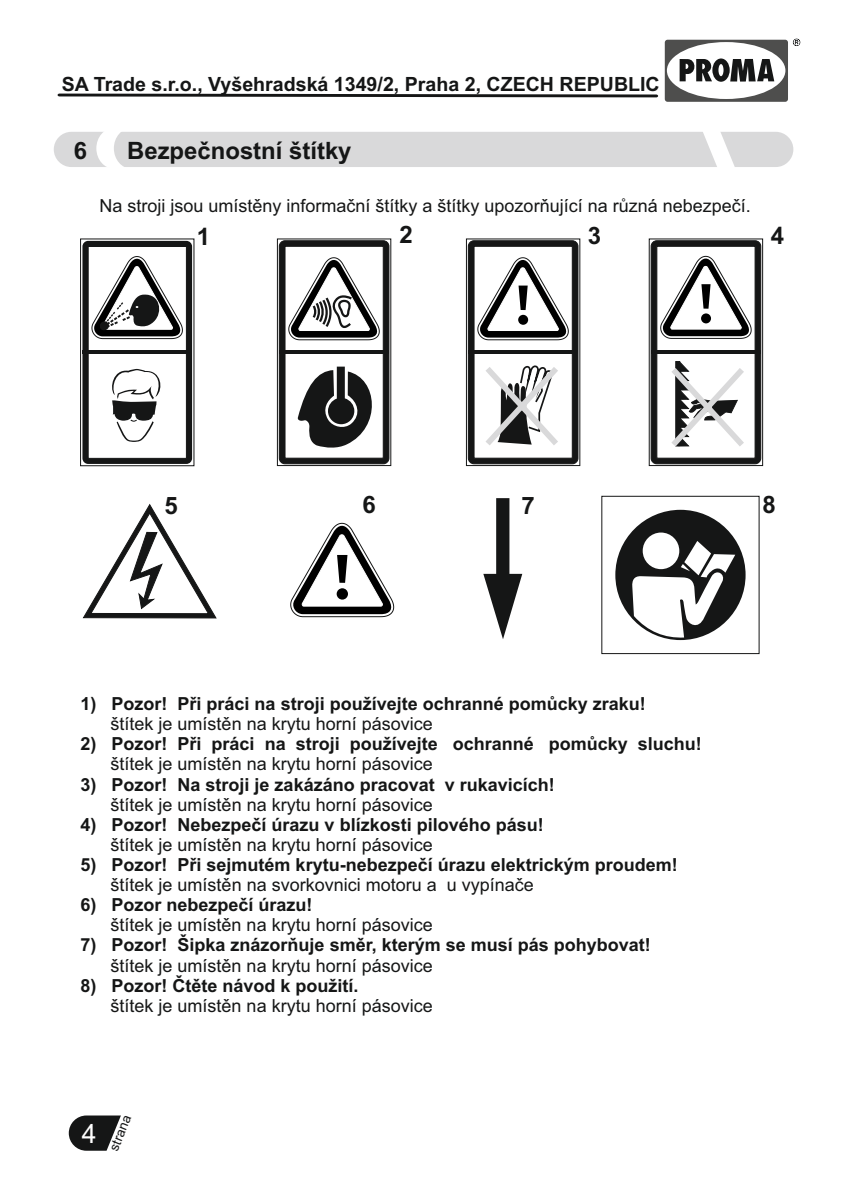
<style>
.page{position:relative;width:842px;height:1191px;background:#fff}
.page>*{position:absolute;margin:0;border:0;box-sizing:border-box;transform-origin:0 0}
.t1{font:26.6px "Arial";color:#fff}
.t2{font:700 24px "Arial";color:#151616}
.t3{font:700 23.8px "Arial";color:#151616}
.t4{font:700 19.6px "Arial";color:#151616}
.t5{font:700 18px "Arial";color:#151616}
.t6{font:18px "Arial";color:#151616}
.t7{font:13.4px "Arial";color:#151616}
</style>
<div class="page">
<svg style="left:69px;top:1115px;width:52px;height:35px"></svg>
<div style="left:54px;top:132px;width:739px;height:35px;background:#d9d9da;border-radius:18px"></div>
<svg style="left:703px;top:132px;width:32px;height:35px"></svg>
<svg style="left:665px;top:39px;width:135px;height:63px"></svg>
<svg style="left:58px;top:94px;width:600px;height:3px"></svg>
<svg style="left:96px;top:132px;width:28px;height:35px"></svg>
<svg style="left:80px;top:238px;width:114px;height:228px"></svg>
<svg style="left:615px;top:510px;width:130px;height:130px"></svg>
<div style="left:602px;top:496px;width:157px;height:158px;border:1px solid #151616"></div>
<svg style="left:483px;top:498px;width:39px;height:141px"></svg>
<svg style="left:290px;top:523px;width:104px;height:94px"></svg>
<div style="left:337px;top:588px;width:11px;height:11px;background:#000;border-radius:50%"></div>
<svg style="left:649px;top:238px;width:114px;height:228px"></svg>
<svg style="left:277px;top:238px;width:114px;height:228px"></svg>
<svg style="left:83px;top:504px;width:134px;height:114px"></svg>
<svg style="left:466px;top:238px;width:114px;height:228px"></svg>
<p class="t4" style="left:62px;top:77px;width:599px">SA Trade s.r.o., Vyšehradská 1349/2, Praha 2, CZECH REPUBLIC</p>
<h3 class="t3" style="left:74px;top:141px;width:15px">6</h3>
<h3 class="t3" style="left:127px;top:141px;width:226px">Bezpečnostní štítky</h3>
<p class="t6" style="left:99px;top:199px;width:653px">Na stroji jsou umístěny informační štítky a štítky upozorňující na různá nebezpečí.</p>
<h2 class="t2" style="left:197px;top:227px;width:15px">1</h2>
<h2 class="t2" style="left:400px;top:225px;width:15px">2</h2>
<h2 class="t2" style="left:588px;top:226px;width:15px">3</h2>
<h2 class="t2" style="left:771px;top:227px;width:15px">4</h2>
<h2 class="t2" style="left:164px;top:496px;width:15px">5</h2>
<h2 class="t2" style="left:362px;top:495px;width:15px">6</h2>
<h2 class="t2" style="left:521px;top:496px;width:15px">7</h2>
<h2 class="t2" style="left:762px;top:496px;width:15px">8</h2>
<p class="t5" style="left:81px;top:697px;width:567px">1) Pozor! Při práci na stroji používejte ochranné pomůcky zraku!</p>
<p class="t6" style="left:111px;top:717px;width:324px">štítek je umístěn na krytu horní pásovice</p>
<p class="t5" style="left:81px;top:737px;width:623px">2) Pozor! Při práci na stroji používejte ochranné pomůcky sluchu!</p>
<p class="t6" style="left:111px;top:757px;width:324px">štítek je umístěn na krytu horní pásovice</p>
<p class="t5" style="left:81px;top:777px;width:476px">3) Pozor! Na stroji je zakázáno pracovat v rukavicích!</p>
<p class="t6" style="left:111px;top:797px;width:324px">štítek je umístěn na krytu horní pásovice</p>
<p class="t5" style="left:81px;top:817px;width:465px">4) Pozor! Nebezpečí úrazu v blízkosti pilového pásu!</p>
<p class="t6" style="left:111px;top:837px;width:324px">štítek je umístěn na krytu horní pásovice</p>
<p class="t5" style="left:81px;top:858px;width:599px">5) Pozor! Při sejmutém krytu-nebezpečí úrazu elektrickým proudem!</p>
<p class="t6" style="left:111px;top:878px;width:425px">štítek je umístěn na svorkovnici motoru a u vypínače</p>
<p class="t5" style="left:81px;top:898px;width:234px">6) Pozor nebezpečí úrazu!</p>
<p class="t6" style="left:111px;top:918px;width:324px">štítek je umístěn na krytu horní pásovice</p>
<p class="t5" style="left:81px;top:938px;width:572px">7) Pozor! Šipka znázorňuje směr, kterým se musí pás pohybovat!</p>
<p class="t6" style="left:111px;top:958px;width:324px">štítek je umístěn na krytu horní pásovice</p>
<p class="t5" style="left:81px;top:978px;width:280px">8) Pozor! Čtěte návod k použití.</p>
<p class="t6" style="left:111px;top:998px;width:324px">štítek je umístěn na krytu horní pásovice</p>
<h1 class="t1" style="left:82px;top:1123px;width:16px">4</h1>
<p class="t7" style="left:109px;top:1148px;width:39px;rotate:-68deg">strana</p>
</div>
